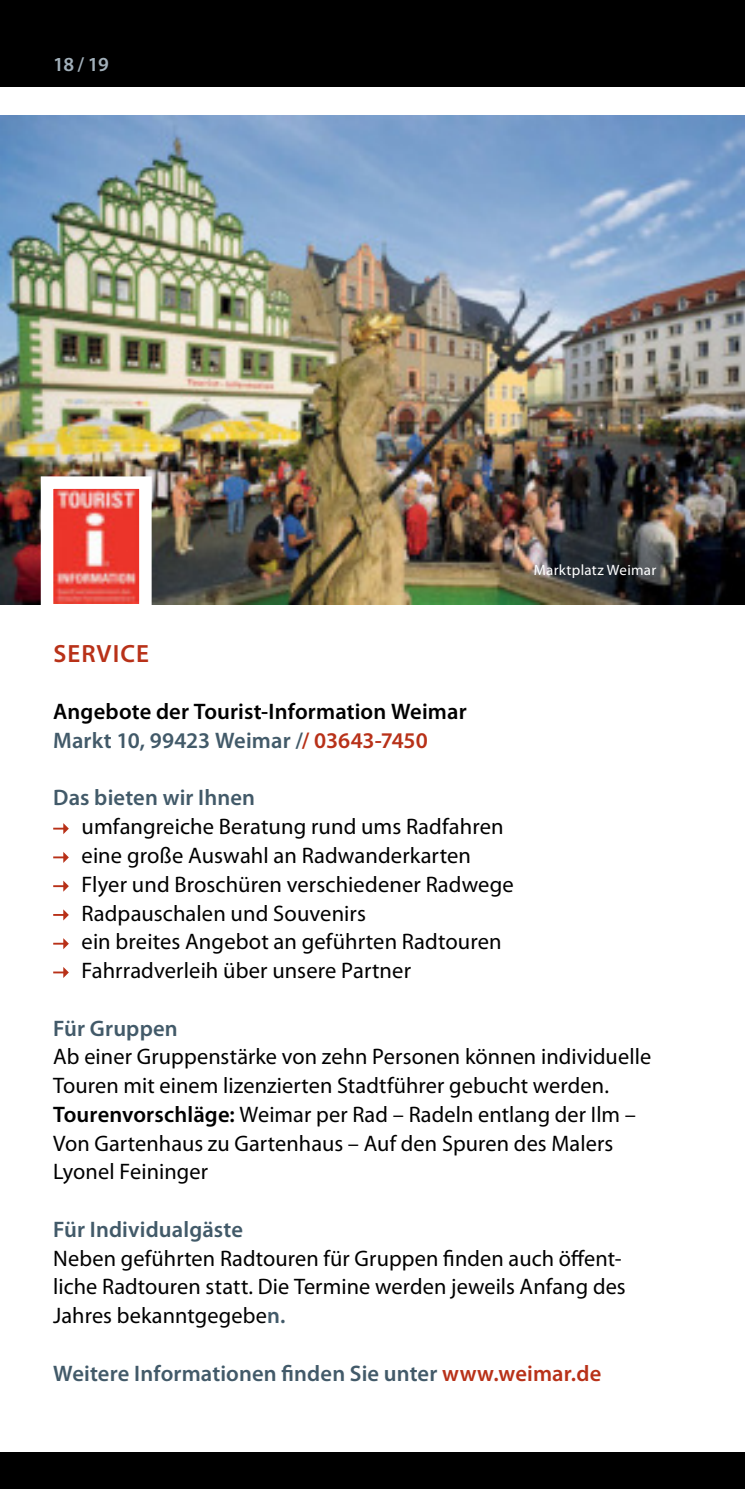
<style>
.page{position:relative;width:745px;height:1489px;background:#fff}
.page>*{position:absolute;margin:0;border:0;box-sizing:border-box;transform-origin:0 0}
.t1{font:600 25px "Myriad Pro";letter-spacing:.045em;color:#b83118}
.t2{font:22.5px/28.8px "Myriad Pro";letter-spacing:.005em;color:#000}
.t3{font:600 22.5px "Myriad Pro";letter-spacing:.005em;color:#425a69}
.t4{font:600 22.5px/28.8px "Myriad Pro";letter-spacing:.005em;color:#000}
.t5{font:600 20px "Myriad Pro";color:#a2b0ba}
.t6{font:15px "Myriad Pro";letter-spacing:.015em;color:#fff}
.s1{color:#425a69}
.s2{color:#b83118}
.s3{font-weight:600}
.s4{font-weight:600;color:#425a69}
</style>
<div class="page">
<div style="left:0;top:0;width:744px;height:86px;background:#000"></div>
<div style="left:0;top:1452px;width:744px;height:36px;background:#000"></div>
<img style="left:0;top:115px;width:744px;height:489px">
<svg style="left:53px;top:823px;width:16px;height:11px"></svg>
<svg style="left:53px;top:852px;width:16px;height:11px"></svg>
<svg style="left:53px;top:880px;width:16px;height:11px"></svg>
<svg style="left:53px;top:909px;width:16px;height:11px"></svg>
<svg style="left:53px;top:938px;width:16px;height:11px"></svg>
<svg style="left:53px;top:967px;width:16px;height:11px"></svg>
<img style="left:34px;top:470px;width:124px;height:135px">
<p class="t5" style="left:53px;top:55px;width:57px">18 / 19</p>
<p class="t6" style="left:533px;top:563px;width:124px">Marktplatz Weimar</p>
<p class="t1" style="left:53px;top:640px;width:97px">SERVICE</p>
<p class="t4" style="left:53px;top:697px;width:415px">Angebote der Tourist-Information Weimar<br><span class="s1">Markt 10, 99423 Weimar /</span><span class="s2">/ 03643-7450</span></p>
<p class="t3" style="left:53px;top:786px;width:203px">Das bieten wir Ihnen</p>
<p class="t2" style="left:82px;top:813px;width:433px">umfangreiche Beratung rund ums Radfahren eine große Auswahl an Radwanderkarten Flyer und Broschüren verschiedener Radwege Radpauschalen und Souvenirs<br>ein breites Angebot an geführten Radtouren Fahrradverleih über unsere Partner</p>
<p class="t3" style="left:53px;top:1016px;width:126px">Für Gruppen</p>
<p class="t2" style="left:53px;top:1043px;width:599px">Ab einer Gruppenstärke von zehn Personen können individuelle Touren mit einem lizenzierten Stadtführer gebucht werden.<br><span class="s3">Tourenvorschläge:</span> Weimar per Rad – Radeln entlang der Ilm – Von Gartenhaus zu Gartenhaus – Auf den Spuren des Malers Lyonel Feininger</p>
<p class="t3" style="left:53px;top:1217px;width:191px">Für Individualgäste</p>
<p class="t2" style="left:53px;top:1244px;width:573px">Neben geführten Radtouren für Gruppen finden auch öffent&shy;liche Radtouren statt. Die Termine werden jeweils Anfang des<br>Jahres bekanntgegebe<span class="s4">n.</span></p>
<p class="t3" style="left:53px;top:1361px;width:549px">Weitere Informationen finden Sie unter <span class="s2">www.weimar.de</span></p>
</div>
